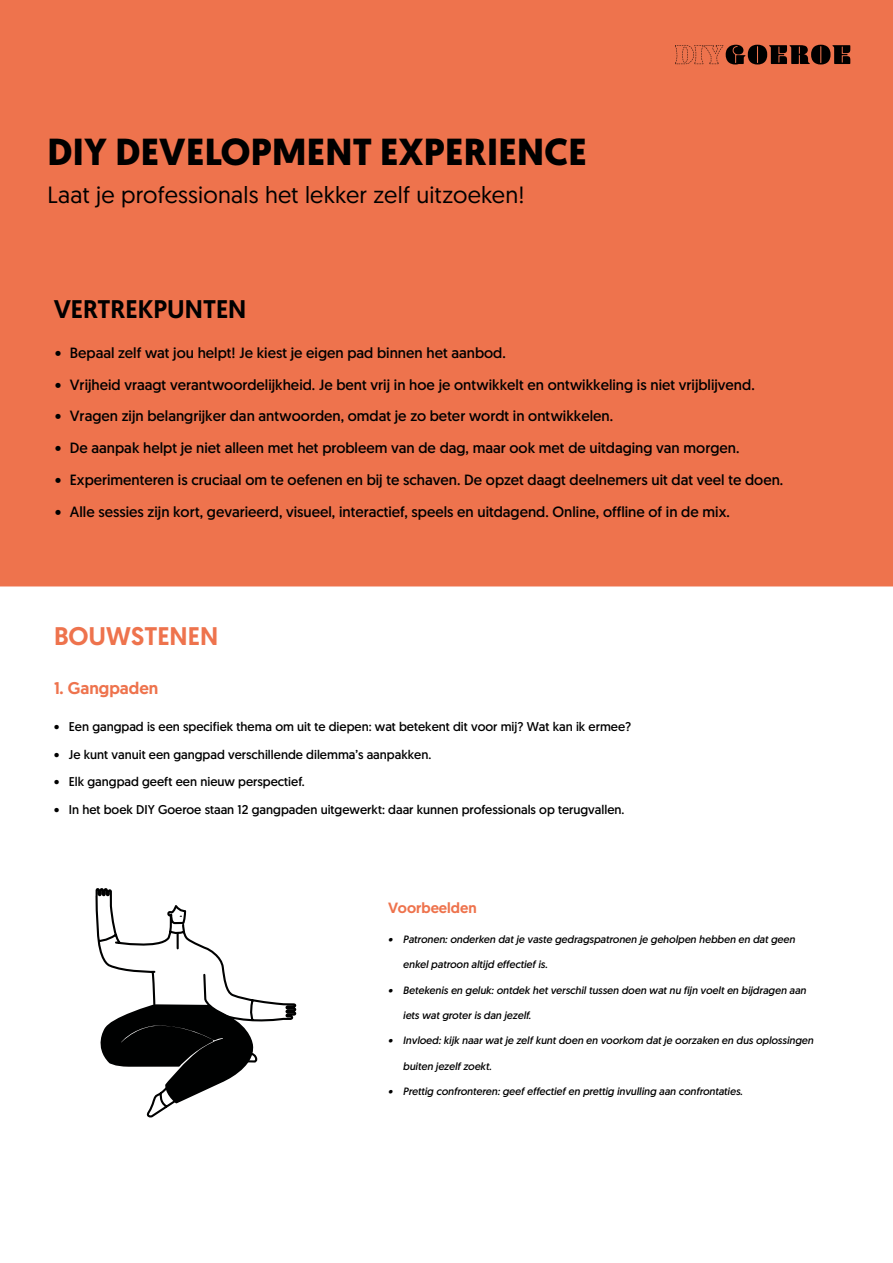
<style>
.page{position:relative;width:893px;height:1263px;background:#fff}
.page>*{position:absolute;margin:0;border:0;box-sizing:border-box;transform-origin:0 0}
.t1{font:700 37.65px "Geomanist";letter-spacing:.01em;color:#000}
.t2{font:500 25.5px "Geomanist";color:#000}
.t3{font:500 25.5px "Geomanist";color:#ee734d}
.t4{font:23.55px "Geomanist";letter-spacing:.01em;color:#000}
.t5{font:500 16.95px "Geomanist";color:#ee734d}
.t6{font:14.85px "Geomanist";color:#000}
.t7{font:500 14.85px "Geomanist";color:#ee734d}
.t8{font:12.75px "Geomanist";color:#000}
.t9{font:italic 10.65px "Geomanist";color:#000}
</style>
<div class="page">
<div style="left:0;top:0;width:893px;height:586px;background:#ee734d"></div>
<svg style="left:675px;top:45px;width:175px;height:20px;background:#753825"></svg>
<svg style="left:95px;top:888px;width:202px;height:230px"></svg>
<h1 class="t1" style="left:47px;top:126px;width:541px">DIY DEVELOPMENT EXPERIENCE</h1>
<h3 class="t4" style="left:47px;top:179px;width:479px">Laat je professionals het lekker zelf uitzoeken!</h3>
<h2 class="t2" style="left:54px;top:292px;width:194px">VERTREKPUNTEN</h2>
<p class="t6" style="left:55px;top:343px;width:452px">• Bepaal zelf wat jou helpt! Je kiest je eigen pad binnen het aanbod.</p>
<p class="t6" style="left:55px;top:375px;width:701px">• Vrijheid vraagt verantwoordelijkheid. Je bent vrij in hoe je ontwikkelt en ontwikkeling is niet vrijblijvend.</p>
<p class="t6" style="left:55px;top:407px;width:560px">• Vragen zijn belangrijker dan antwoorden, omdat je zo beter wordt in ontwikkelen.</p>
<p class="t6" style="left:55px;top:438px;width:686px">• De aanpak helpt je niet alleen met het probleem van de dag, maar ook met de uitdaging van morgen.</p>
<p class="t6" style="left:55px;top:470px;width:730px">• Experimenteren is cruciaal om te oefenen en bij te schaven. De opzet daagt deelnemers uit dat veel te doen.</p>
<p class="t6" style="left:55px;top:502px;width:676px">• Alle sessies zijn kort, gevarieerd, visueel, interactief, speels en uitdagend. Online, offline of in de mix.</p>
<h2 class="t3" style="left:54px;top:619px;width:166px">BOUWSTENEN</h2>
<p class="t5" style="left:54px;top:676px;width:106px">1. Gangpaden</p>
<p class="t8" style="left:54px;top:718px;width:579px">• Een gangpad is een specifiek thema om uit te diepen: wat betekent dit voor mij? Wat kan ik ermee?</p>
<p class="t8" style="left:54px;top:746px;width:379px">• Je kunt vanuit een gangpad verschillende dilemma’s aanpakken.</p>
<p class="t8" style="left:54px;top:773px;width:252px">• Elk gangpad geeft een nieuw perspectief.</p>
<p class="t8" style="left:54px;top:801px;width:572px">• In het boek DIY Goeroe staan 12 gangpaden uitgewerkt: daar kunnen professionals op terugvallen.</p>
<p class="t7" style="left:388px;top:897px;width:90px">Voorbeelden</p>
<p class="t9" style="left:388px;top:932px;width:408px">• Patronen: onderken dat je vaste gedragspatronen je geholpen hebben en dat geen</p>
<p class="t9" style="left:403px;top:957px;width:146px">enkel patroon altijd effectief is.</p>
<p class="t9" style="left:388px;top:983px;width:419px">• Betekenis en geluk: ontdek het verschil tussen doen wat nu fijn voelt en bijdragen aan</p>
<p class="t9" style="left:403px;top:1008px;width:130px">iets wat groter is dan jezelf.</p>
<p class="t9" style="left:388px;top:1034px;width:427px">• Invloed: kijk naar wat je zelf kunt doen en voorkom dat je oorzaken en dus oplossingen</p>
<p class="t9" style="left:403px;top:1059px;width:90px">buiten jezelf zoekt.</p>
<p class="t9" style="left:388px;top:1085px;width:356px">• Prettig confronteren: geef effectief en prettig invulling aan confrontaties.</p>
</div>
